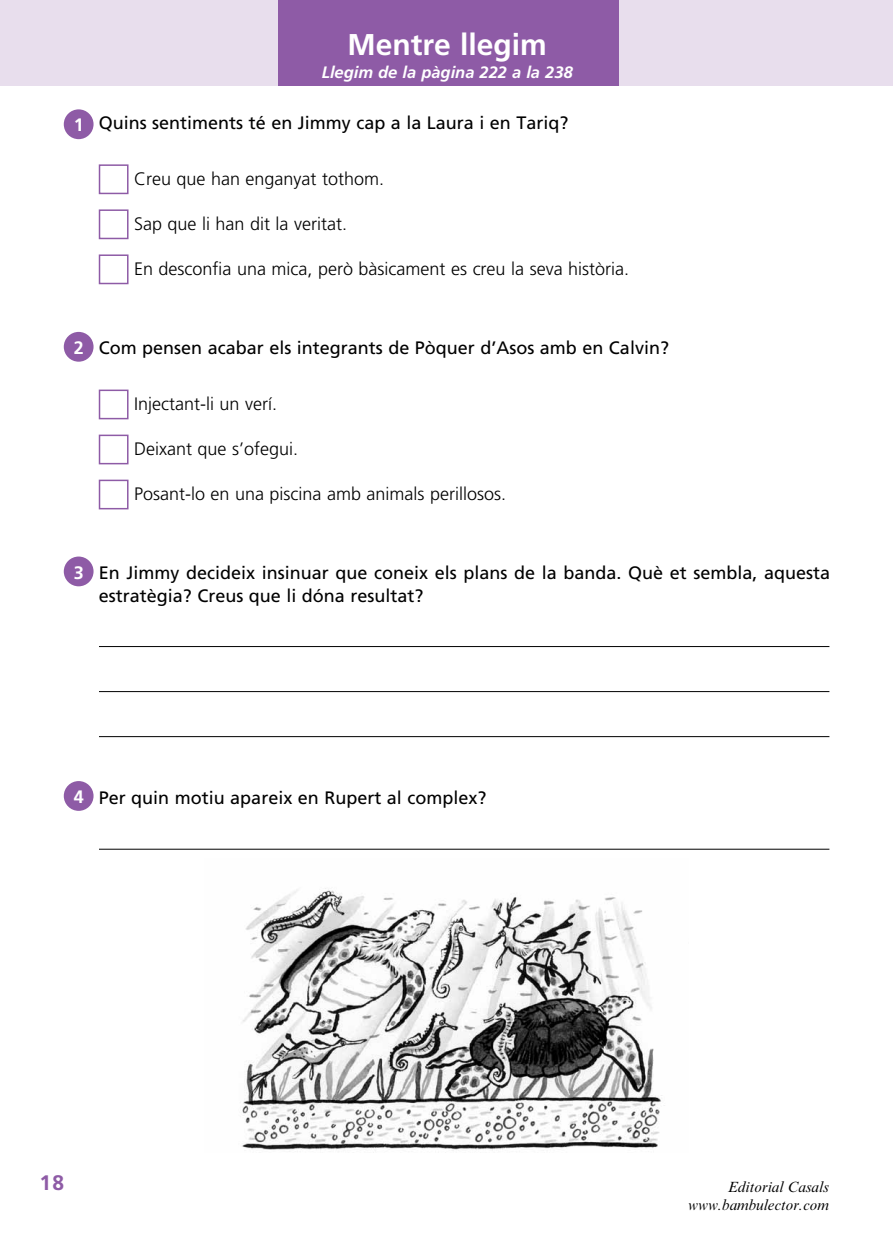
<style>
.page{position:relative;width:893px;height:1234px;background:#fff}
.page>*{position:absolute;margin:0;border:0;box-sizing:border-box;transform-origin:0 0}
.t1{font:700 30px "Frutiger";color:#fff}
.t2{font:700 21px "Frutiger";color:#8e5ba6}
.t3{font:18px/22.5px "Frutiger LT Std";color:#000}
.t4{font:300 18px "Frutiger LT Std";color:#000}
.t5{font:700 18px "Frutiger";color:#fff}
.t6{font:italic 700 16.5px "Frutiger";color:#fff}
.t7{font:italic 15px/18px "Times New Roman MT Std";color:#000;text-align:right}
.s1{font-family:"Frutiger"}
</style>
<div class="page">
<img style="left:242px;top:888px;width:423px;height:264px">
<div style="left:0;top:0;width:893px;height:85px;background:#e8deed"></div>
<div style="left:99px;top:164px;width:30px;height:30px;border:2px solid #8e5ba6"></div>
<div style="left:99px;top:209px;width:30px;height:30px;border:2px solid #8e5ba6"></div>
<div style="left:99px;top:254px;width:30px;height:30px;border:2px solid #8e5ba6"></div>
<div style="left:99px;top:389px;width:30px;height:30px;border:2px solid #8e5ba6"></div>
<div style="left:99px;top:434px;width:30px;height:30px;border:2px solid #8e5ba6"></div>
<div style="left:99px;top:479px;width:30px;height:30px;border:2px solid #8e5ba6"></div>
<hr style="left:99px;top:646px;width:730px;height:1px;background:#000">
<hr style="left:99px;top:691px;width:730px;height:1px;background:#000">
<hr style="left:99px;top:736px;width:730px;height:1px;background:#000">
<hr style="left:99px;top:848px;width:730px;height:1px;background:#000">
<div style="left:64px;top:109px;width:30px;height:30px;background:#8e5ba6;border-radius:50%"></div>
<div style="left:64px;top:332px;width:30px;height:29px;background:#8e5ba6;border-radius:50%"></div>
<div style="left:64px;top:556px;width:30px;height:30px;background:#8e5ba6;border-radius:50%"></div>
<div style="left:278px;top:0;width:340px;height:85px;background:#8e5ba6"></div>
<div style="left:64px;top:780px;width:30px;height:30px;background:#8e5ba6;border-radius:50%"></div>
<p class="t5" style="left:74px;top:115px;width:12px">1</p>
<h1 class="t1" style="left:348px;top:27px;width:201px">Mentre llegim</h1>
<p class="t6" style="left:322px;top:62px;width:252px">Llegim de la pàgina 222 a la 238</p>
<p class="t3" style="left:99px;top:111px;width:471px">Quins sentiments té en Jimmy cap a la Laura i en Tariq?</p>
<p class="t4" style="left:134px;top:169px;width:252px">Creu que han enganyat tothom<span class="s1">.</span></p>
<p class="t4" style="left:134px;top:214px;width:215px">Sap que li han dit la veritat<span class="s1">.</span></p>
<p class="t4" style="left:134px;top:259px;width:497px">En desconfia una mica, però bàsicament es creu la seva història<span class="s1">.</span></p>
<p class="t5" style="left:74px;top:337px;width:12px">2</p>
<p class="t3" style="left:99px;top:336px;width:572px">Com pensen acabar els integrants de Pòquer d’Asos amb en Calvin?</p>
<p class="t4" style="left:134px;top:394px;width:144px">Injectant-li un verí<span class="s1">.</span></p>
<p class="t4" style="left:134px;top:439px;width:166px">Deixant que s’ofegui<span class="s1">.</span></p>
<p class="t4" style="left:134px;top:484px;width:374px">Posant-lo en una piscina amb animals perillosos<span class="s1">.</span></p>
<p class="t5" style="left:74px;top:561px;width:12px">3</p>
<p class="t3" style="left:99px;top:561px;width:733px">En Jimmy decideix insinuar que coneix els plans de la banda. Què et sembla, aquesta estratègia? Creus que li dóna resultat?</p>
<p class="t5" style="left:74px;top:786px;width:12px">4</p>
<p class="t3" style="left:99px;top:786px;width:389px">Per quin motiu apareix en Rupert al complex?</p>
<p class="t2" style="left:40px;top:1170px;width:26px">18</p>
<p class="t7" style="left:688px;top:1177px;width:142px">Editorial Casals www.bambulector.com</p>
</div>
